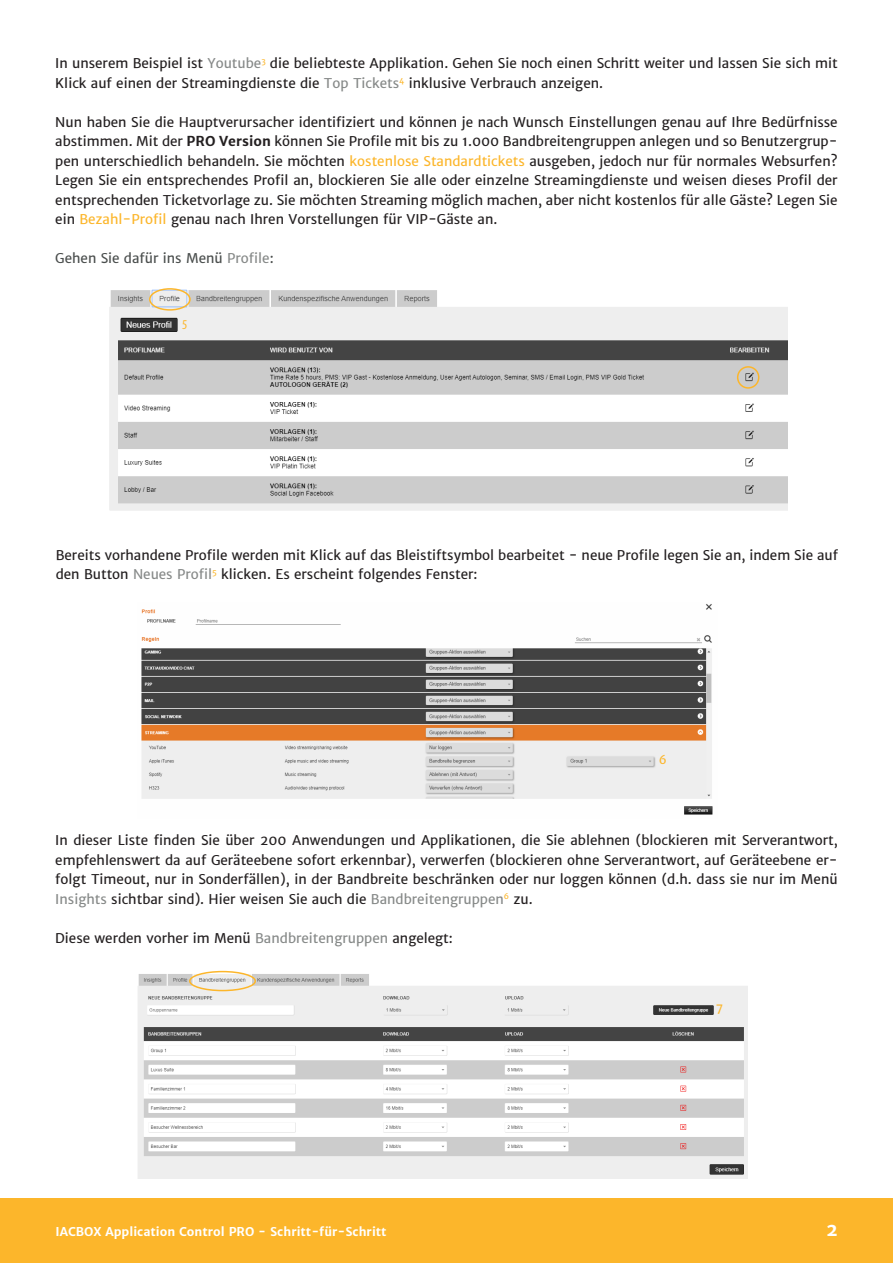
<style>
.page{position:relative;width:893px;height:1263px;background:#fff}
.page>*{position:absolute;margin:0;border:0;box-sizing:border-box;transform-origin:0 0}
.Text{font:700 18px "Merriweather Sans";color:#fff}
.t1{font:13.5px/19.5px "Merriweather Sans";color:#231f20}
.t2{font:13.5px "Merriweather Sans";color:#4a4e4d}
.Bildbeschreibung{font:condensed 13.5px "Myriad Pro";color:#fcb62b}
.Text-2{font:700 12px "Merriweather Sans";color:#fff}
.Bildbeschreibung-2{font:12px "Merriweather Sans";color:#fcb62b}
.s1{color:#868988}
.s2{font-weight:700}
.s3{color:#fcb62b}
</style>
<div class="page">
<div style="left:0;top:1198px;width:893px;height:65px;background:#fcb62b"></div>
<img style="left:141px;top:604px;width:572px;height:211px">
<img style="left:109px;top:288px;width:678px;height:223px">
<div style="left:149px;top:288px;width:42px;height:23px;border:2px solid #fcb62b;border-radius:50%"></div>
<div style="left:737px;top:366px;width:22px;height:23px;border:2px solid #fcb62b;border-radius:50%"></div>
<img style="left:138px;top:971px;width:609px;height:208px">
<div style="left:189px;top:971px;width:67px;height:20px;border:2px solid #fcb62b;border-radius:50%"></div>
<p class="t1" style="left:55px;top:54px;width:784px">In unserem Beispiel ist <span class="s1">Youtube</span><sup>3</sup> die beliebteste Applikation. Gehen Sie noch einen Schritt weiter und lassen Sie sich mit<br>Klick auf einen der Streamingdienste die <span class="s1">Top Tickets</span><sup>4</sup> inklusive Verbrauch anzeigen.</p>
<p class="t1" style="left:55px;top:112px;width:784px;text-align:justify">Nun haben Sie die Hauptverursacher identifiziert und können je nach Wunsch Einstellungen genau auf Ihre Bedürfnisse abstimmen. Mit der <span class="s2">PRO Version</span> können Sie Profile mit bis zu 1.000 Bandbreitengruppen anlegen und so Benutzergrup&shy;pen unterschiedlich behandeln. Sie möchten <span class="s3">kostenlose Standardtickets</span> ausgeben, jedoch nur für normales Websurfen?<br>Legen Sie ein entsprechendes Profil an, blockieren Sie alle oder einzelne Streamingdienste und weisen dieses Profil der entsprechenden Ticketvorlage zu. Sie möchten Streaming möglich machen, aber nicht kostenlos für alle Gäste? Legen Sie ein <span class="s3">Bezahl-Profil</span> genau nach Ihren Vorstellungen für VIP-Gäste an.</p>
<p class="t2" style="left:55px;top:250px;width:220px">Gehen Sie dafür ins Menü <span class="s1">Profile</span>:</p>
<p class="Bildbeschreibung" style="left:182px;top:316px;width:7px">5</p>
<p class="t1" style="left:56px;top:545px;width:784px">Bereits vorhandene Profile werden mit Klick auf das Bleistiftsymbol bearbeitet - neue Profile legen Sie an, indem Sie auf den Button <span class="s1">Neues Profil</span><sup>5</sup> klicken. Es erscheint folgendes Fenster:</p>
<p class="Bildbeschreibung-2" style="left:659px;top:752px;width:10px">6</p>
<p class="t1" style="left:55px;top:830px;width:784px;text-align:justify">In dieser Liste finden Sie über 200 Anwendungen und Applikationen, die Sie ablehnen (blockieren mit Serverantwort, empfehlenswert da auf Geräteebene sofort erkennbar), verwerfen (blockieren ohne Serverantwort, auf Geräteebene er&shy;folgt Timeout, nur in Sonderfällen), in der Bandbreite beschränken oder nur loggen können (d.h. dass sie nur im Menü <span class="s1">Insights</span> sichtbar sind). Hier weisen Sie auch die <span class="s1">Bandbreitengruppen</span><sup>6</sup> zu.</p>
<p class="t1" style="left:55px;top:928px;width:399px">Diese werden vorher im Menü <span class="s1">Bandbreitengruppen</span> angelegt:</p>
<p class="Bildbeschreibung-2" style="left:716px;top:1001px;width:9px">7</p>
<p class="Text-2" style="left:56px;top:1224px;width:333px">IACBOX Application Control PRO - Schritt-für-Schritt</p>
<p class="Text" style="left:826px;top:1219px;width:13px">2</p>
</div>
